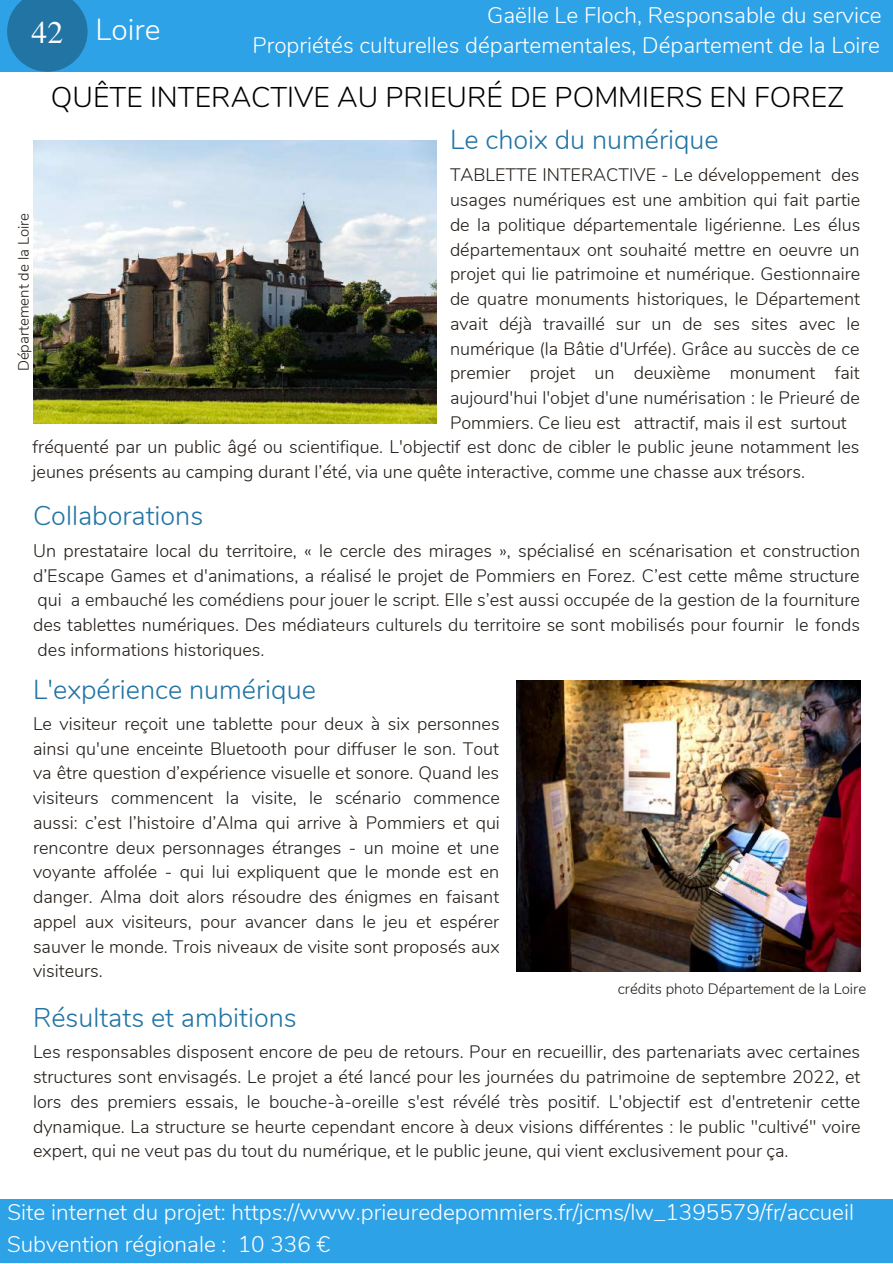
<style>
.page{position:relative;width:893px;height:1264px;background:#fff}
.page>*{position:absolute;margin:0;border:0;box-sizing:border-box;transform-origin:0 0}
.t1{font:31.5px "Te X Gyre Termes";color:#fff}
.t2{font:300 30px "Nunito";color:#fff}
.t3{font:300 28.5px "Nunito";color:#000}
.t4{font:300 27px "Nunito";color:#2174a4}
.t5{font:300 22.5px "Nunito";color:#fff}
.t6{font:300 18px/24.8px "Nunito";color:#221c17;text-align:justify}
.t7{font:300 15px "Nunito";color:#221c17}
</style>
<div class="page">
<div style="left:0;top:1198px;width:892px;height:64px;background:#2da2e6"></div>
<div style="left:0;top:0;width:892px;height:72px;background:#2da2e6"></div>
<svg style="left:7px;top:0;width:81px;height:72px"></svg>
<img style="left:33px;top:140px;width:403px;height:283px">
<img style="left:516px;top:680px;width:344px;height:291px">
<p class="t5" style="left:487px;top:1px;width:396px">Gaëlle Le Floch, Responsable du service</p>
<h2 class="t2" style="left:96px;top:9px;width:66px">Loire</h2>
<h1 class="t1" style="left:32px;top:10px;width:33px">42</h1>
<h3 class="t3" style="left:51px;top:78px;width:794px">QUÊTE INTERACTIVE AU PRIEURÉ DE POMMIERS EN FOREZ</h3>
<p class="t5" style="left:252px;top:31px;width:629px">Propriétés culturelles départementales, Département de la Loire</p>
<p class="t7" style="left:14px;top:371px;width:160px;rotate:-90deg">Département de la Loire</p>
<h3 class="t4" style="left:450px;top:122px;width:270px">Le choix du numérique</h3>
<p class="t6" style="left:450px;top:163px;width:412px">TABLETTE INTERACTIVE - Le développement des usages numériques est une ambition qui fait partie de la politique départementale ligérienne. Les élus départementaux ont souhaité mettre en oeuvre un projet qui lie patrimoine et numérique. Gestionnaire de quatre monuments historiques, le Département avait déjà travaillé sur un de ses sites avec le numérique (la Bâtie d'Urfée). Grâce au succès de ce premier projet un deuxième monument fait aujourd'hui l'objet d'une numérisation : le Prieuré de Pommiers. Ce lieu est attractif, mais il est surtout</p>
<p class="t6" style="left:33px;top:435px;width:828px">fréquenté par un public âgé ou scientifique. L'objectif est donc de cibler le public jeune notamment les jeunes présents au camping durant l’été, via une quête interactive, comme une chasse aux trésors.</p>
<h3 class="t4" style="left:33px;top:498px;width:172px">Collaborations</h3>
<p class="t6" style="left:33px;top:538px;width:828px">Un prestataire local du territoire, « le cercle des mirages », spécialisé en scénarisation et construction d’Escape Games et d'animations, a réalisé le projet de Pommiers en Forez. C’est cette même structure qui a embauché les comédiens pour jouer le script. Elle s’est aussi occupée de la gestion de la fourniture des tablettes numériques. Des médiateurs culturels du territoire se sont mobilisés pour fournir le fonds des informations historiques.</p>
<h3 class="t4" style="left:33px;top:671px;width:284px">L'expérience numérique</h3>
<p class="t6" style="left:33px;top:711px;width:468px">Le visiteur reçoit une tablette pour deux à six personnes ainsi qu'une enceinte Bluetooth pour diffuser le son. Tout va être question d’expérience visuelle et sonore. Quand les visiteurs commencent la visite, le scénario commence aussi: c’est l’histoire d’Alma qui arrive à Pommiers et qui rencontre deux personnages étranges - un moine et une voyante affolée - qui lui expliquent que le monde est en danger. Alma doit alors résoudre des énigmes en faisant appel aux visiteurs, pour avancer dans le jeu et espérer sauver le monde. Trois niveaux de visite sont proposés aux visiteurs.</p>
<h3 class="t4" style="left:33px;top:999px;width:265px">Résultats et ambitions</h3>
<p class="t6" style="left:33px;top:1039px;width:829px">Les responsables disposent encore de peu de retours. Pour en recueillir, des partenariats avec certaines structures sont envisagés. Le projet a été lancé pour les journées du patrimoine de septembre 2022, et lors des premiers essais, le bouche-à-oreille s'est révélé très positif. L'objectif est d'entretenir cette dynamique. La structure se heurte cependant encore à deux visions différentes : le public "cultivé" voire expert, qui ne veut pas du tout du numérique, et le public jeune, qui vient exclusivement pour ça.</p>
<p class="t7" style="left:617px;top:979px;width:250px">crédits photo Département de la Loire</p>
<p class="t5" style="left:8px;top:1197px;width:848px">Site internet du projet: https://www.prieuredepommiers.fr/jcms/lw_1395579/fr/accueil</p>
<p class="t5" style="left:7px;top:1228px;width:324px">Subvention régionale : 10 336 €</p>
</div>
